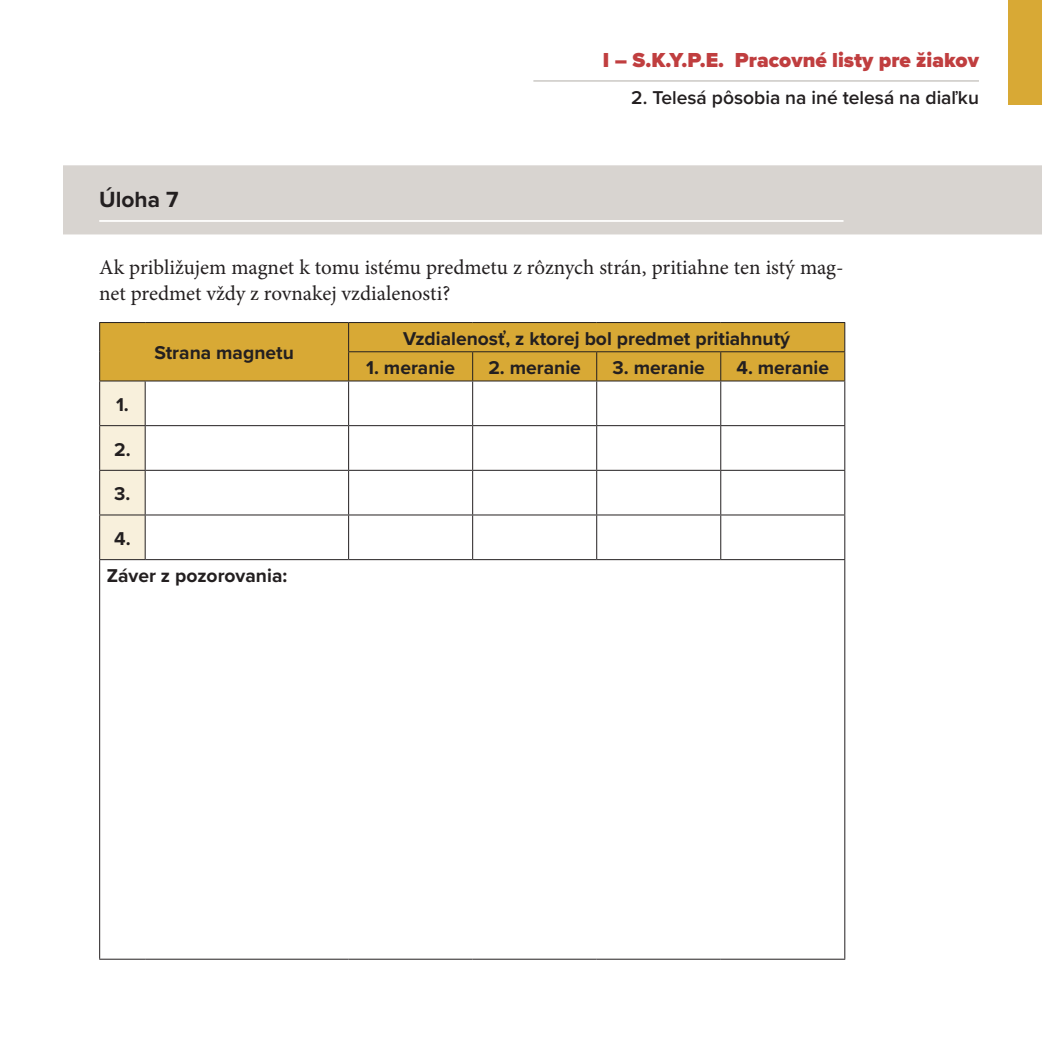
<style>
.page{position:relative;width:1042px;height:1062px;background:#fff}
.page>*{position:absolute;margin:0;border:0;box-sizing:border-box;transform-origin:0 0}
.t1{font:700 22.75px "Proxima Nova";color:#231f20}
.t2{font:21px/26.2px "Minion Pro";letter-spacing:-.005em;color:#231f20}
.t3{font:900 21px "Proxima Nova";color:#c03e3f}
.t4{font:700 19.25px/36.9px "Proxima Nova";color:#231f20}
.t5{font:600 19.25px "Proxima Nova";color:#231f20}
</style>
<div class="page">
<hr style="left:533px;top:80px;width:446px;height:1px;background:#b1ada7">
<div style="left:1008px;top:0;width:34px;height:104px;background:#d8a935"></div>
<div style="left:63px;top:165px;width:979px;height:69px;background:#d8d4d0"></div>
<hr style="left:99px;top:220px;width:744px;height:2px;background:#fff">
<svg style="left:99px;top:322px;width:746px;height:237px"></svg>
<hr style="left:99px;top:380px;width:46px;height:1px;background:#231f20">
<hr style="left:99px;top:381px;width:1px;height:44px;background:#231f20">
<hr style="left:145px;top:380px;width:204px;height:1px;background:#231f20">
<hr style="left:145px;top:381px;width:1px;height:44px;background:#231f20">
<hr style="left:349px;top:380px;width:124px;height:1px;background:#231f20">
<hr style="left:348px;top:381px;width:1px;height:44px;background:#231f20">
<hr style="left:473px;top:380px;width:124px;height:1px;background:#231f20">
<hr style="left:472px;top:381px;width:1px;height:44px;background:#231f20">
<hr style="left:597px;top:380px;width:124px;height:1px;background:#231f20">
<hr style="left:596px;top:381px;width:1px;height:44px;background:#231f20">
<hr style="left:721px;top:380px;width:124px;height:1px;background:#231f20">
<hr style="left:720px;top:381px;width:1px;height:44px;background:#231f20">
<hr style="left:844px;top:381px;width:1px;height:44px;background:#231f20">
<hr style="left:99px;top:425px;width:46px;height:1px;background:#231f20">
<hr style="left:99px;top:426px;width:1px;height:44px;background:#231f20">
<hr style="left:145px;top:425px;width:204px;height:1px;background:#231f20">
<hr style="left:145px;top:426px;width:1px;height:44px;background:#231f20">
<hr style="left:349px;top:425px;width:124px;height:1px;background:#231f20">
<hr style="left:348px;top:426px;width:1px;height:44px;background:#231f20">
<hr style="left:473px;top:425px;width:124px;height:1px;background:#231f20">
<hr style="left:472px;top:426px;width:1px;height:44px;background:#231f20">
<hr style="left:597px;top:425px;width:124px;height:1px;background:#231f20">
<hr style="left:596px;top:426px;width:1px;height:44px;background:#231f20">
<hr style="left:721px;top:425px;width:124px;height:1px;background:#231f20">
<hr style="left:720px;top:426px;width:1px;height:44px;background:#231f20">
<hr style="left:844px;top:426px;width:1px;height:44px;background:#231f20">
<hr style="left:99px;top:470px;width:46px;height:1px;background:#231f20">
<hr style="left:99px;top:471px;width:1px;height:43px;background:#231f20">
<hr style="left:145px;top:470px;width:204px;height:1px;background:#231f20">
<hr style="left:145px;top:471px;width:1px;height:43px;background:#231f20">
<hr style="left:349px;top:470px;width:124px;height:1px;background:#231f20">
<hr style="left:348px;top:471px;width:1px;height:43px;background:#231f20">
<hr style="left:473px;top:470px;width:124px;height:1px;background:#231f20">
<hr style="left:472px;top:471px;width:1px;height:43px;background:#231f20">
<hr style="left:597px;top:470px;width:124px;height:1px;background:#231f20">
<hr style="left:596px;top:471px;width:1px;height:43px;background:#231f20">
<hr style="left:721px;top:470px;width:124px;height:1px;background:#231f20">
<hr style="left:720px;top:471px;width:1px;height:43px;background:#231f20">
<hr style="left:844px;top:471px;width:1px;height:43px;background:#231f20">
<hr style="left:99px;top:514px;width:46px;height:1px;background:#231f20">
<hr style="left:99px;top:515px;width:1px;height:44px;background:#231f20">
<hr style="left:145px;top:514px;width:204px;height:1px;background:#231f20">
<hr style="left:145px;top:515px;width:1px;height:44px;background:#231f20">
<hr style="left:349px;top:514px;width:124px;height:1px;background:#231f20">
<hr style="left:348px;top:515px;width:1px;height:44px;background:#231f20">
<hr style="left:473px;top:514px;width:124px;height:1px;background:#231f20">
<hr style="left:472px;top:515px;width:1px;height:44px;background:#231f20">
<hr style="left:597px;top:514px;width:124px;height:1px;background:#231f20">
<hr style="left:596px;top:515px;width:1px;height:44px;background:#231f20">
<hr style="left:721px;top:514px;width:124px;height:1px;background:#231f20">
<hr style="left:720px;top:515px;width:1px;height:44px;background:#231f20">
<hr style="left:844px;top:515px;width:1px;height:44px;background:#231f20">
<hr style="left:99px;top:559px;width:46px;height:1px;background:#231f20">
<hr style="left:99px;top:560px;width:1px;height:398px;background:#231f20">
<hr style="left:145px;top:559px;width:204px;height:1px;background:#231f20">
<hr style="left:349px;top:559px;width:124px;height:1px;background:#231f20">
<hr style="left:473px;top:559px;width:124px;height:1px;background:#231f20">
<hr style="left:597px;top:559px;width:124px;height:1px;background:#231f20">
<hr style="left:721px;top:559px;width:124px;height:1px;background:#231f20">
<hr style="left:844px;top:560px;width:1px;height:398px;background:#231f20">
<hr style="left:99px;top:958px;width:46px;height:1px;background:#231f20">
<hr style="left:145px;top:958px;width:204px;height:1px;background:#231f20">
<hr style="left:349px;top:958px;width:124px;height:1px;background:#231f20">
<hr style="left:473px;top:958px;width:124px;height:1px;background:#231f20">
<hr style="left:597px;top:958px;width:124px;height:1px;background:#231f20">
<hr style="left:721px;top:958px;width:124px;height:1px;background:#231f20">
<p class="t1" style="left:99px;top:182px;width:81px">Úloha 7</p>
<p class="t3" style="left:603px;top:45px;width:377px">I – S.K.Y.P.E. Pracovné listy pre žiakov</p>
<p class="t5" style="left:631px;top:83px;width:349px">2. Telesá pôsobia na iné telesá na diaľku</p>
<p class="t2" style="left:99px;top:254px;width:746px">Ak približujem magnet k tomu istému predmetu z rôznych strán, pritiahne ten istý mag&shy;net predmet vždy z rovnakej vzdialenosti?</p>
<p class="t4" style="left:154px;top:334px;width:141px">Strana magnetu</p>
<p class="t4" style="left:116px;top:385px;width:14px">1.</p>
<p class="t4" style="left:114px;top:430px;width:18px">2.</p>
<p class="t4" style="left:114px;top:475px;width:18px">3.</p>
<p class="t4" style="left:107px;top:519px;width:182px;text-indent:8px">4.<br>Záver z pozorovania:</p>
<p class="t4" style="left:403px;top:319px;width:388px">Vzdialenosť, z ktorej bol predmet pritiahnutý</p>
<p class="t4" style="left:366px;top:349px;width:90px">1. meranie</p>
<p class="t4" style="left:488px;top:349px;width:94px">2. meranie</p>
<p class="t4" style="left:612px;top:349px;width:94px">3. meranie</p>
<p class="t4" style="left:736px;top:349px;width:94px">4. meranie</p>
</div>
